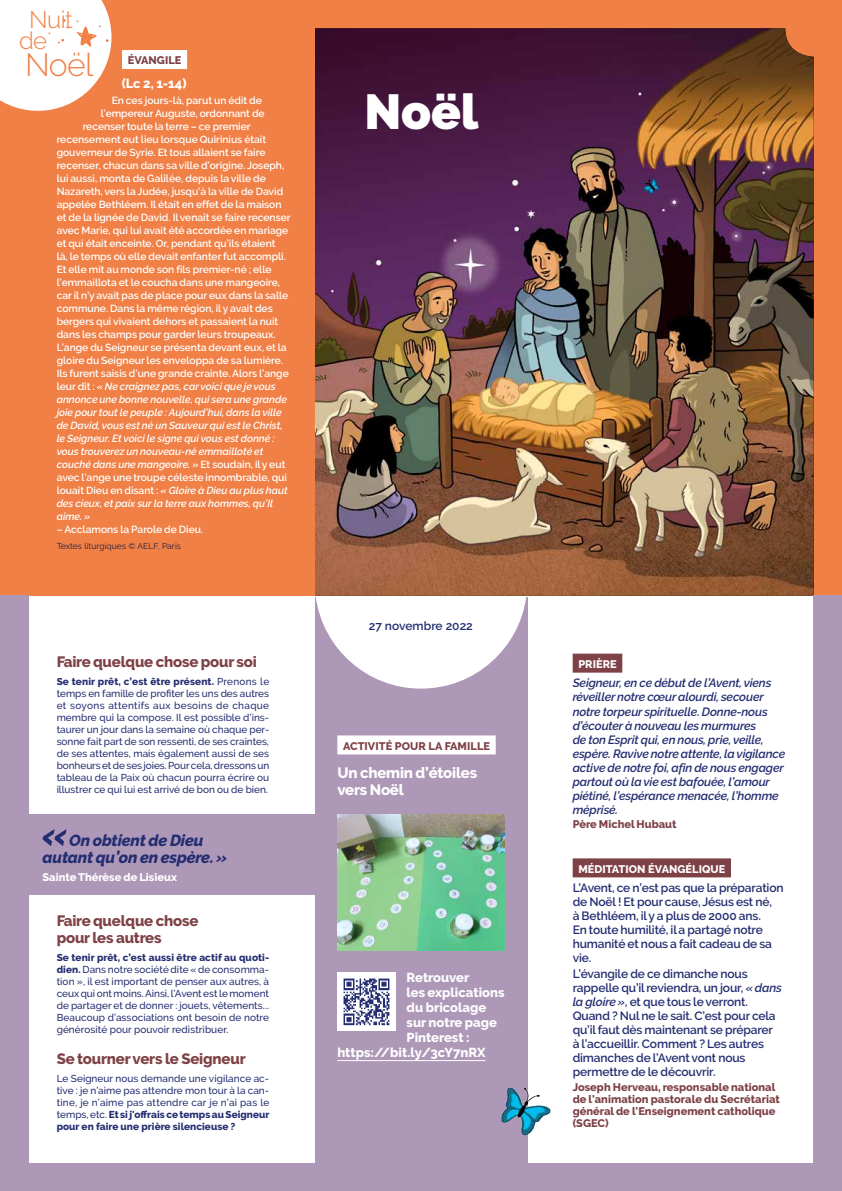
<style>
.page{position:relative;width:842px;height:1191px;background:#fff}
.page>*{position:absolute;margin:0;border:0;box-sizing:border-box;transform-origin:0 0}
.t1{font:900 49px "Raleway";color:#fff}
.t2{font:300 32px "Raleway";color:#f08046}
.t3{font:300 24px/21px "Raleway";letter-spacing:-.02em;color:#f08046}
.t4{font:italic 800 16px/17px "Raleway";letter-spacing:-.01em;color:#232d71;text-align:center}
.t5{font:800 15px/17px "Raleway";letter-spacing:-.01em;color:#7e4146}
.t6{font:800 15px/17px "Raleway";letter-spacing:-.01em;color:#fff}
.t7{font:800 13px "Raleway";color:#fff}
.t8{font:600 12px/14px "Raleway";letter-spacing:-.01em;color:#232d71}
.t9{font:italic 600 12px/14px "Raleway";letter-spacing:-.01em;color:#232d71}
.t10{font:800 11px/12px "Raleway";color:#7e4146}
.t11{font:800 11px "Raleway";letter-spacing:.005em;color:#fff}
.t12{font:600 10.3px "Raleway";letter-spacing:-.005em;color:#fff}
.t13{font:italic 600 10.3px "Raleway";letter-spacing:-.005em;color:#fff}
.t14{font:500 10px/12px "Raleway";letter-spacing:.005em;color:#232d71;text-align:justify}
.t15{font:8.5px "Raleway";letter-spacing:.005em;color:#23203f}
.s1{font-style:normal}
.s2{font-weight:800}
.s3{font-style:italic}
</style>
<div class="page">
<div style="left:0;top:0;width:842px;height:57px;background:#f08046"></div>
<div style="left:814px;top:0;width:28px;height:595px;background:#f08046"></div>
<div style="left:0;top:0;width:28px;height:595px;background:#f08046"></div>
<img style="left:314px;top:28px;width:500px;height:568px">
<div style="left:7px;top:17px;width:307px;height:578px;background:#f08046"></div>
<div style="left:122px;top:50px;width:65px;height:19px;background:#fff"></div>
<svg style="left:0;top:0;width:111px;height:111px"></svg>
<div style="left:0;top:595px;width:28px;height:596px;background:#ae98b7"></div>
<div style="left:0;top:1163px;width:842px;height:28px;background:#ae98b7"></div>
<div style="left:814px;top:595px;width:28px;height:596px;background:#ae98b7"></div>
<div style="left:315px;top:597px;width:212px;height:568px;background:#ae98b7"></div>
<div style="left:337px;top:735px;width:159px;height:19px;background:#fff"></div>
<hr style="left:337px;top:1060px;width:149px;height:1px;background:#fff">
<img style="left:337px;top:972px;width:58px;height:58px">
<img style="left:337px;top:815px;width:167px;height:135px">
<div style="left:28px;top:815px;width:287px;height:80px;background:#ae98b7"></div>
<svg style="left:43px;top:829px;width:24px;height:17px"></svg>
<svg style="left:316px;top:597px;width:210px;height:91px"></svg>
<div style="left:573px;top:653px;width:49px;height:19px;background:#7e4146"></div>
<div style="left:573px;top:858px;width:158px;height:19px;background:#7e4146"></div>
<img style="left:501px;top:1087px;width:50px;height:48px">
<h3 class="t3" style="left:19px;top:9px;width:55px;text-indent:10px">Nuit de</h3>
<h2 class="t2" style="left:25px;top:46px;width:70px">Noël</h2>
<p class="t10" style="left:128px;top:54px;width:55px">ÉVANGILE</p>
<p class="t7" style="left:122px;top:76px;width:66px">(Lc 2, 1-14)</p>
<p class="t12" style="left:112px;top:94px;width:152px">En ces jours-là, parut un édit de</p>
<p class="t12" style="left:101px;top:107px;width:166px">l’empereur Auguste, ordonnant de</p>
<p class="t12" style="left:83px;top:120px;width:170px">recenser toute la terre – ce premier</p>
<p class="t12" style="left:57px;top:133px;width:211px">recensement eut lieu lorsque Quirinius était</p>
<p class="t12" style="left:57px;top:146px;width:210px">gouverneur de Syrie. Et tous allaient se faire</p>
<p class="t12" style="left:57px;top:159px;width:229px">recenser, chacun dans sa ville d’origine. Joseph,</p>
<p class="t12" style="left:57px;top:172px;width:211px">lui aussi, monta de Galilée, depuis la ville de</p>
<p class="t12" style="left:57px;top:185px;width:228px">Nazareth, vers la Judée, jusqu’à la ville de David</p>
<p class="t12" style="left:57px;top:198px;width:226px">appelée Bethléem. Il était en effet de la maison</p>
<p class="t12" style="left:57px;top:211px;width:236px">et de la lignée de David. Il venait se faire recenser</p>
<p class="t12" style="left:57px;top:224px;width:233px">avec Marie, qui lui avait été accordée en mariage</p>
<p class="t12" style="left:57px;top:237px;width:220px">et qui était enceinte. Or, pendant qu’ils étaient</p>
<p class="t12" style="left:57px;top:250px;width:231px">là, le temps où elle devait enfanter fut accompli.</p>
<p class="t12" style="left:57px;top:263px;width:216px">Et elle mit au monde son fils premier-né ; elle</p>
<p class="t12" style="left:57px;top:276px;width:225px">l’emmaillota et le coucha dans une mangeoire,</p>
<p class="t12" style="left:57px;top:289px;width:233px">car il n’y avait pas de place pour eux dans la salle</p>
<p class="t12" style="left:57px;top:302px;width:218px">commune. Dans la même région, il y avait des</p>
<p class="t12" style="left:57px;top:315px;width:223px">bergers qui vivaient dehors et passaient la nuit</p>
<p class="t12" style="left:57px;top:328px;width:220px">dans les champs pour garder leurs troupeaux.</p>
<p class="t12" style="left:57px;top:341px;width:231px">L’ange du Seigneur se présenta devant eux, et la</p>
<p class="t12" style="left:57px;top:354px;width:228px">gloire du Seigneur les enveloppa de sa lumière.</p>
<p class="t12" style="left:57px;top:367px;width:234px">Ils furent saisis d’une grande crainte. Alors l’ange</p>
<p class="t13" style="left:57px;top:380px;width:221px"><span class="s1">leur dit :</span> « Ne craignez pas, car voici que je vous</p>
<p class="t13" style="left:57px;top:393px;width:232px">annonce une bonne nouvelle, qui sera une grande</p>
<p class="t13" style="left:57px;top:406px;width:227px">joie pour tout le peuple : Aujourd’hui, dans la ville</p>
<p class="t13" style="left:57px;top:419px;width:227px">de David, vous est né un Sauveur qui est le Christ,</p>
<p class="t13" style="left:57px;top:432px;width:219px">le Seigneur. Et voici le signe qui vous est donné :</p>
<p class="t13" style="left:57px;top:445px;width:208px">vous trouverez un nouveau-né emmailloté et</p>
<p class="t13" style="left:57px;top:458px;width:230px">couché dans une mangeoire. » <span class="s1">Et soudain, il y eut</span></p>
<p class="t12" style="left:57px;top:471px;width:232px">avec l’ange une troupe céleste innombrable, qui</p>
<p class="t13" style="left:57px;top:484px;width:232px"><span class="s1">louait Dieu en disant :</span> « Gloire à Dieu au plus haut</p>
<p class="t13" style="left:57px;top:497px;width:218px">des cieux, et paix sur la terre aux hommes, qu’Il</p>
<p class="t13" style="left:57px;top:510px;width:35px">aime. »</p>
<p class="t12" style="left:57px;top:523px;width:148px">– Acclamons la Parole de Dieu.</p>
<p class="t15" style="left:57px;top:541px;width:126px">Textes liturgiques © AELF, Paris</p>
<h3 class="t5" style="left:57px;top:653px;width:202px">Faire quelque chose pour soi</h3>
<p class="t14" style="left:57px;top:675px;width:214px"><span class="s2">Se tenir prêt, c’est être présent.</span> Prenons le temps en famille de profiter les uns des autres et soyons attentifs aux besoins de chaque membre qui la compose. Il est possible d’ins&shy;taurer un jour dans la semaine où chaque per&shy;sonne fait part de son ressenti, de ses craintes, de ses attentes, mais également aussi de ses bonheurs et de ses joies. Pour cela, dressons un tableau de la Paix où chacun pourra écrire ou illustrer ce qui lui est arrivé de bon ou de bien.</p>
<h3 class="t4" style="left:43px;top:832px;width:186px">On obtient de Dieu autant qu’on en espère. »</h3>
<p class="t11" style="left:43px;top:870px;width:136px">Sainte Thérèse de Lisieux</p>
<h3 class="t5" style="left:57px;top:912px;width:143px">Faire quelque chose pour les autres</h3>
<p class="t14" style="left:57px;top:951px;width:214px"><span class="s2">Se tenir prêt, c’est aussi être actif au quoti&shy;dien.</span> Dans notre société dite « de consomma&shy;tion », il est important de penser aux autres, à ceux qui ont moins. Ainsi, l’Avent est le moment de partager et de donner : jouets, vêtements...<br>Beaucoup d’associations ont besoin de notre générosité pour pouvoir redistribuer.</p>
<h3 class="t5" style="left:57px;top:1050px;width:190px">Se tourner vers le Seigneur</h3>
<p class="t14" style="left:57px;top:1072px;width:214px">Le Seigneur nous demande une vigilance ac&shy;tive : je n’aime pas attendre mon tour à la can&shy;tine, je n’aime pas attendre car je n’ai pas le temps, etc. <span class="s2">Et si j'offrais ce temps au Seigneur pour en faire une prière silencieuse ?</span></p>
<h1 class="t1" style="left:365px;top:84px;width:115px">Noël</h1>
<p class="t8" style="left:369px;top:619px;width:106px">27 novembre 2022</p>
<p class="t10" style="left:343px;top:740px;width:149px">ACTIVITÉ POUR LA FAMILLE</p>
<h3 class="t6" style="left:337px;top:764px;width:141px">Un chemin d’étoiles vers Noël</h3>
<p class="t7" style="left:407px;top:969px;width:64px">Retrouver</p>
<p class="t7" style="left:407px;top:984px;width:100px">les explications</p>
<p class="t7" style="left:407px;top:999px;width:81px">du bricolage</p>
<p class="t7" style="left:407px;top:1014px;width:92px">sur notre page</p>
<p class="t7" style="left:407px;top:1029px;width:65px">Pinterest :</p>
<p class="t7" style="left:337px;top:1044px;width:150px">https://bit.ly/3cY7nRX</p>
<p class="t11" style="left:578px;top:657px;width:40px">PRIÈRE</p>
<p class="t9" style="left:573px;top:676px;width:214px">Seigneur, en ce début de l’Avent, viens réveiller notre cœur alourdi, secouer notre torpeur spirituelle. Donne-nous d’écouter à nouveau les murmures<br>de ton Esprit qui, en nous, prie, veille, espère. Ravive notre attente, la vigilance active de notre foi, afin de nous engager partout où la vie est bafouée, l’amour piétiné, l’espérance menacée, l’homme méprisé.</p>
<p class="t10" style="left:573px;top:818px;width:105px">Père Michel Hubaut</p>
<p class="t11" style="left:578px;top:862px;width:149px">MÉDITATION ÉVANGÉLIQUE</p>
<p class="t8" style="left:573px;top:881px;width:212px">L’Avent, ce n’est pas que la préparation de Noël ! Et pour cause, Jésus est né,<br>à Bethléem, il y a plus de 2000 ans.<br>En toute humilité, il a partagé notre humanité et nous a fait cadeau de sa vie.</p>
<p class="t8" style="left:573px;top:966px;width:211px">L’évangile de ce dimanche nous rappelle qu’il reviendra, un jour, <span class="s3">« dans la gloire »</span>, et que tous le verront.<br>Quand ? Nul ne le sait. C’est pour cela qu’il faut dès maintenant se préparer à l’accueillir. Comment ? Les autres dimanches de l’Avent vont nous permettre de le découvrir.</p>
<p class="t10" style="left:573px;top:1080px;width:209px">Joseph Herveau, responsable national de l'animation pastorale du Secrétariat général de l'Enseignement catholique (SGEC)</p>
</div>
